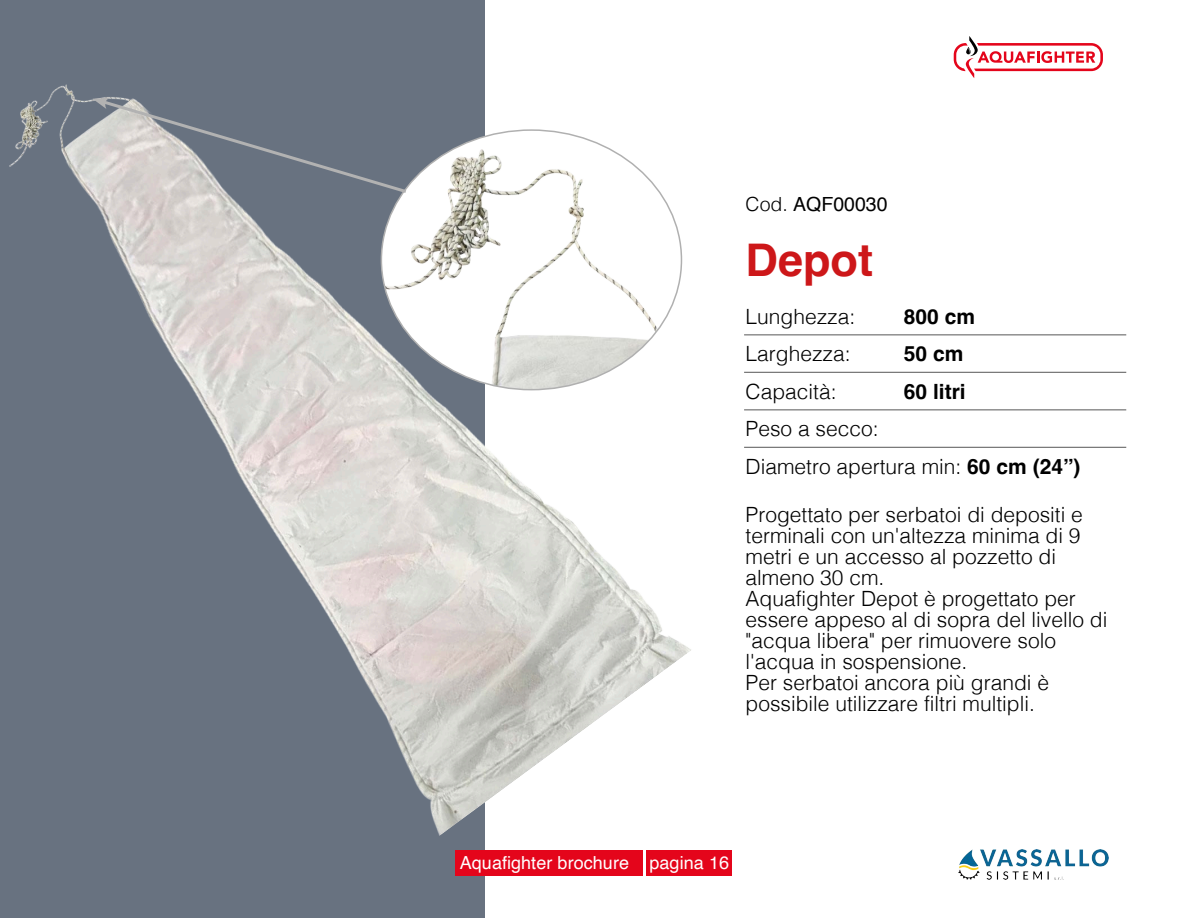
<style>
.page{position:relative;width:1188px;height:918px;background:#fff}
.page>*{position:absolute;margin:0;border:0;box-sizing:border-box;transform-origin:0 0}
.t1{font:700 45px "Helvetica";color:#cd1719}
.t2{font:300 21px "Helvetica";color:#000}
.t3{font:700 21px "Helvetica";color:#000}
.t4{font:19.5px "Helvetica";color:#000}
.t5{font:18px "Helvetica";letter-spacing:.005em;color:#fff}
.s1{font-weight:300}
.s2{font-weight:700}
</style>
<div class="page">
<div style="left:0;top:0;width:485px;height:918px;background:#687280"></div>
<img style="left:9px;top:84px;width:682px;height:752px">
<div style="left:381px;top:130px;width:300px;height:260px;background:#fff;border-radius:50%"></div>
<img style="left:384px;top:149px;width:274px;height:241px">
<svg style="left:93px;top:98px;width:317px;height:97px"></svg>
<svg style="left:954px;top:36px;width:149px;height:42px"></svg>
<hr style="left:744px;top:334px;width:382px;height:1px;background:#737373">
<hr style="left:744px;top:372px;width:382px;height:1px;background:#737373">
<hr style="left:744px;top:409px;width:382px;height:1px;background:#737373">
<hr style="left:744px;top:447px;width:382px;height:1px;background:#737373">
<img style="left:959px;top:850px;width:149px;height:29px">
<div style="left:455px;top:850px;width:188px;height:25px;background:#e4051b"></div>
<div style="left:647px;top:850px;width:85px;height:25px;background:#e4051b"></div>
<p class="t4" style="left:746px;top:196px;width:143px"><span class="s1">Cod.</span> AQF00030</p>
<p class="t1" style="left:746px;top:242px;width:129px">Depot</p>
<p class="t2" style="left:746px;top:309px;width:111px">Lunghezza:</p>
<p class="t3" style="left:904px;top:308px;width:73px">800 cm</p>
<p class="t2" style="left:746px;top:346px;width:107px">Larghezza:</p>
<p class="t3" style="left:904px;top:345px;width:61px">50 cm</p>
<p class="t2" style="left:746px;top:384px;width:93px">Capacità:</p>
<p class="t3" style="left:904px;top:383px;width:63px">60 litri</p>
<p class="t2" style="left:746px;top:421px;width:135px">Peso a secco:</p>
<p class="t2" style="left:746px;top:459px;width:336px">Diametro apertura min: <span class="s2">60 cm (24”)</span></p>
<p class="t2" style="left:746px;top:507px;width:339px">Progettato per serbatoi di depositi e</p>
<p class="t2" style="left:746px;top:528px;width:336px">terminali con un'altezza minima di 9</p>
<p class="t2" style="left:746px;top:549px;width:312px">metri e un accesso al pozzetto di</p>
<p class="t2" style="left:746px;top:570px;width:140px">almeno 30 cm.</p>
<p class="t2" style="left:746px;top:591px;width:332px">Aquafighter Depot è progettato per</p>
<p class="t2" style="left:746px;top:612px;width:363px">essere appeso al di sopra del livello di</p>
<p class="t2" style="left:746px;top:633px;width:312px">"acqua libera" per rimuovere solo</p>
<p class="t2" style="left:746px;top:654px;width:223px">l'acqua in sospensione.</p>
<p class="t2" style="left:746px;top:675px;width:305px">Per serbatoi ancora più grandi è</p>
<p class="t2" style="left:746px;top:696px;width:291px">possibile utilizzare filtri multipli.</p>
<p class="t5" style="left:460px;top:855px;width:271px">Aquafighter brochure pagina 16</p>
</div>
